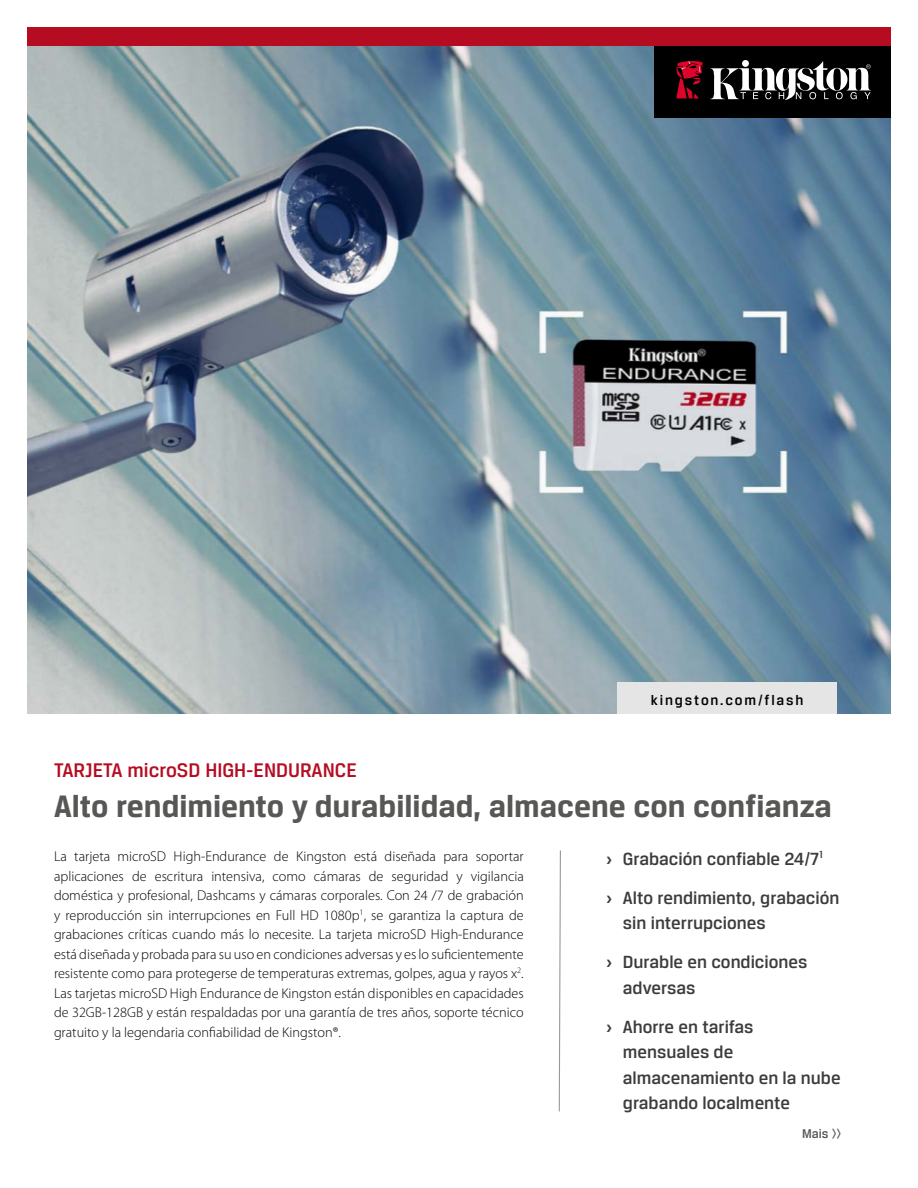
<style>
.page{position:relative;width:918px;height:1188px;background:#fff}
.page>*{position:absolute;margin:0;border:0;box-sizing:border-box;transform-origin:0 0}
.t1{font:700 33px "Breuer Text";color:#575756}
.t2{font:500 21px "Breuer Text";color:#b60c22}
.t3{font:500 18.75px/39px "Breuer Text";color:#3c3c3b}
.t4{font:500 15px "Breuer Text";letter-spacing:.12em;color:#000}
.t5{font:300 14.25px/19.5px "Myriad Pro";color:#000;text-align:justify}
.t6{font:500 13.5px "Breuer Text";color:#575756}
.s1{font-weight:700}
</style>
<div class="page">
<img style="left:27px;top:46px;width:864px;height:668px">
<div style="left:617px;top:682px;width:220px;height:32px;background:#e5e5e5"></div>
<div style="left:27px;top:27px;width:864px;height:19px;background:#b60c22"></div>
<div style="left:655px;top:46px;width:236px;height:71px;background:#000"></div>
<svg style="left:710px;top:61px;width:161px;height:39px"></svg>
<svg style="left:676px;top:61px;width:28px;height:38px"></svg>
<svg style="left:558px;top:850px;width:3px;height:262px"></svg>
<h2 class="t2" style="left:54px;top:759px;width:304px">TARJETA microSD HIGH-ENDURANCE</h2>
<p class="t4" style="left:651px;top:691px;width:154px">kingston.com/flash</p>
<h1 class="t1" style="left:54px;top:787px;width:779px">Alto rendimiento y durabilidad, almacene con confianza</h1>
<p class="t5" style="left:54px;top:847px;width:471px">La tarjeta microSD High-Endurance de Kingston está diseñada para soportar aplicaciones de escritura intensiva, como cámaras de seguridad y vigilancia doméstica y profesional, Dashcams y cámaras corporales. Con 24 /7 de grabación y reproducción sin interrupciones en Full HD 1080p<sup>1</sup>, se garantiza la captura de grabaciones críticas cuando más lo necesite. La tarjeta microSD High-Endurance está diseñada y probada para su uso en condiciones adversas y es lo suficientemente resistente como para protegerse de temperaturas extremas, golpes, agua y rayos x<sup>2</sup>.<br>Las tarjetas microSD High Endurance de Kingston están disponibles en capacidades de 32GB-128GB y están respaldadas por una garantía de tres años, soporte técnico gratuito y la legendaria confiabilidad de Kingston®.</p>
<h3 class="t3" style="left:606px;top:839px;width:235px"><span class="s1">›</span> Grabación confiable 24/7<sup>1<br></sup><span class="s1">›</span> Alto rendimiento, grabación</h3>
<h3 class="t3" style="left:606px;top:903px;width:203px;text-indent:17px">sin interrupciones<br><span class="s1">›</span> Durable en condiciones</h3>
<h3 class="t3" style="left:606px;top:968px;width:149px;text-indent:17px">adversas<br><span class="s1">›</span> Ahorre en tarifas</h3>
<h3 class="t3" style="left:623px;top:1039px;width:219px;line-height:25.5px">mensuales de almacenamiento en la nube grabando localmente</h3>
<p class="t6" style="left:802px;top:1126px;width:41px">Mais &gt;&gt;</p>
</div>
